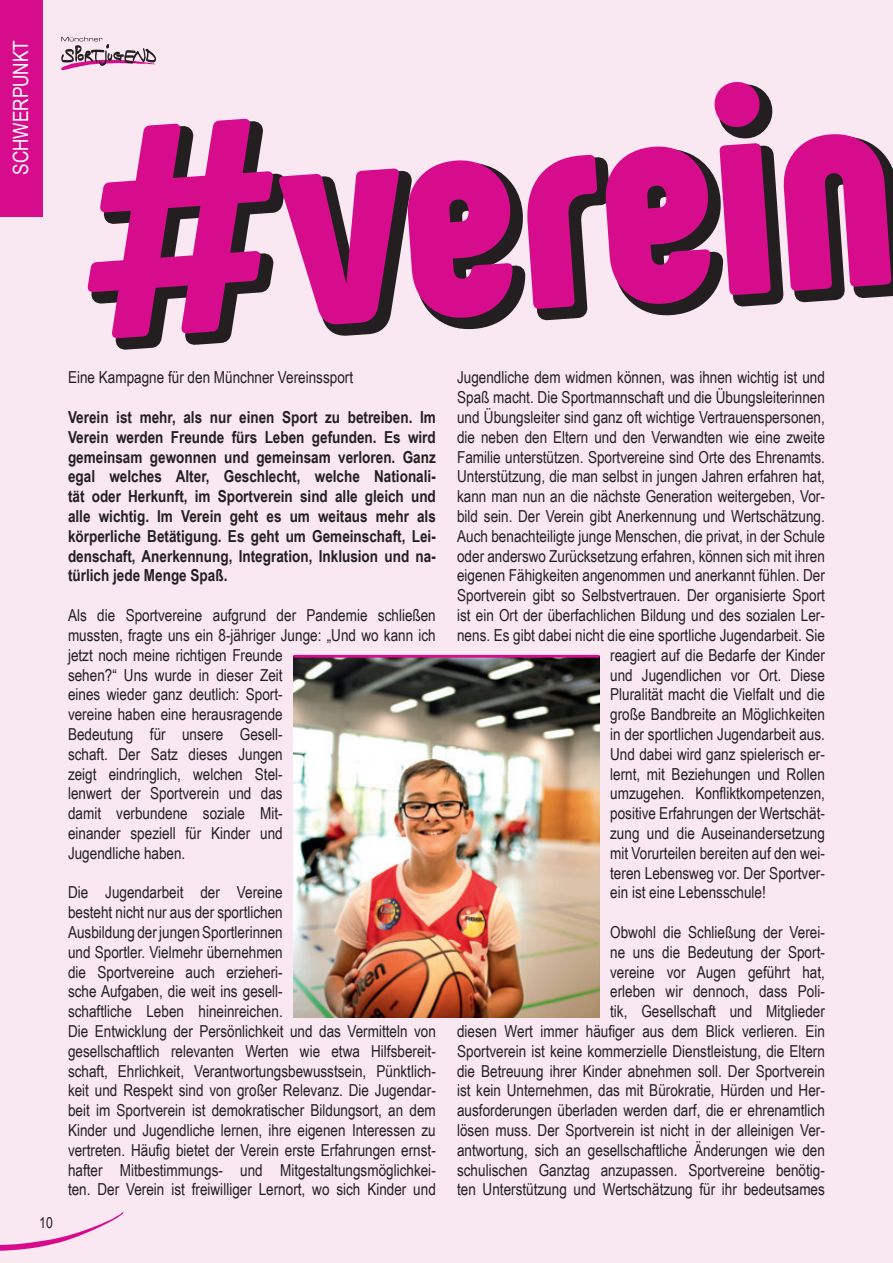
<style>
.page{position:relative;width:893px;height:1263px;background:#f9e7f1}
.page>*{position:absolute;margin:0;border:0;box-sizing:border-box;transform-origin:0 0}
.t1{font:900 300px "Phenomena";color:#d70c8c}
.t2{font:21px "Arial Narrow";color:#fff}
.t3{font:16.5px/19.8px "Arial Narrow";color:#231f20}
.t4{font:700 16.5px/19.8px "Arial Narrow";color:#231f20;text-align:justify}
.t5{font:15px "Arial Narrow";color:#231f20}
</style>
<div class="page">
<svg style="left:0;top:1211px;width:124px;height:40px"></svg>
<svg style="left:61px;top:37px;width:95px;height:33px"></svg>
<div style="left:0;top:0;width:43px;height:217px;background:#d70c8c"></div>
<img style="left:293px;top:658px;width:307px;height:360px">
<hr style="left:293px;top:655px;width:307px;height:3px;background:#d70c8c">
<p class="t2" style="left:5px;top:175px;width:136px;rotate:-90deg">SCHWERPUNKT</p>
<p class="t5" style="left:39px;top:1212px;width:15px">10</p>
<h1 class="t1" style="left:66px;top:41px;width:818px;rotate:-4deg">#verein</h1>
<p class="t3" style="left:68px;top:367px;width:287px">Eine Kampagne für den Münchner Vereinssport</p>
<p class="t4" style="left:68px;top:407px;width:369px">Verein ist mehr, als nur einen Sport zu betreiben. Im Verein werden Freunde fürs Leben gefunden. Es wird gemeinsam gewonnen und gemeinsam verloren. Ganz egal welches Alter, Geschlecht, welche Nationali&shy;tät oder Herkunft, im Sportverein sind alle gleich und alle wichtig. Im Verein geht es um weitaus mehr als körperliche Betätigung. Es geht um Gemeinschaft, Lei&shy;denschaft, Anerkennung, Integration, Inklusion und na&shy;türlich jede Menge Spaß.</p>
<p class="t3" style="left:68px;top:605px;width:369px">Als die Sportvereine aufgrund der Pandemie schließen mussten, fragte uns ein 8-jähriger Junge: „Und wo kann ich jetzt noch meine richtigen Freunde<br>sehen?“ Uns wurde in dieser Zeit<br>eines wieder ganz deutlich: Sport-<br>vereine haben eine herausragende<br>Bedeutung für unsere Gesell-<br>schaft. Der Satz dieses Jungen<br>zeigt eindringlich, welchen Stel-<br>lenwert der Sportverein und das<br>damit verbundene soziale Mit-<br>einander speziell für Kinder und<br>Jugendliche haben.</p>
<p class="t3" style="left:68px;top:882px;width:369px">Die Jugendarbeit der Vereine<br>besteht nicht nur aus der sportlichen<br>Ausbildung der jungen Sportlerinnen<br>und Sportler. Vielmehr übernehmen<br>die Sportvereine auch erzieheri-<br>sche Aufgaben, die weit ins gesell-<br>schaftliche Leben hineinreichen.<br>Die Entwicklung der Persönlichkeit und das Vermitteln von gesellschaftlich relevanten Werten wie etwa Hilfsbereit&shy;schaft, Ehrlichkeit, Verantwortungsbewusstsein, Pünktlich&shy;keit und Respekt sind von großer Relevanz. Die Jugendar&shy;beit im Sportverein ist demokratischer Bildungsort, an dem Kinder und Jugendliche lernen, ihre eigenen Interessen zu vertreten. Häufig bietet der Verein erste Erfahrungen ernst&shy;hafter Mitbestimmungs- und Mitgestaltungsmöglichkei&shy;ten. Der Verein ist freiwilliger Lernort, wo sich Kinder und</p>
<p class="t3" style="left:457px;top:367px;width:369px">Jugendliche dem widmen können, was ihnen wichtig ist und</p>
<p class="t3" style="left:457px;top:387px;width:369px">Spaß macht. Die Sportmannschaft und die Übungsleiterinnen</p>
<p class="t3" style="left:457px;top:407px;width:369px">und Übungsleiter sind ganz oft wichtige Vertrauenspersonen,</p>
<p class="t3" style="left:457px;top:426px;width:369px">die neben den Eltern und den Verwandten wie eine zweite</p>
<p class="t3" style="left:457px;top:446px;width:369px">Familie unterstützen. Sportvereine sind Orte des Ehrenamts.</p>
<p class="t3" style="left:457px;top:466px;width:369px">Unterstützung, die man selbst in jungen Jahren erfahren hat,</p>
<p class="t3" style="left:457px;top:486px;width:369px">kann man nun an die nächste Generation weitergeben, Vor-</p>
<p class="t3" style="left:457px;top:506px;width:369px">bild sein. Der Verein gibt Anerkennung und Wertschätzung.</p>
<p class="t3" style="left:457px;top:525px;width:369px">Auch benachteiligte junge Menschen, die privat, in der Schule</p>
<p class="t3" style="left:457px;top:545px;width:369px">oder anderswo Zurücksetzung erfahren, können sich mit ihren</p>
<p class="t3" style="left:457px;top:565px;width:369px">eigenen Fähigkeiten angenommen und anerkannt fühlen. Der</p>
<p class="t3" style="left:457px;top:585px;width:369px">Sportverein gibt so Selbstvertrauen. Der organisierte Sport</p>
<p class="t3" style="left:457px;top:605px;width:369px">ist ein Ort der überfachlichen Bildung und des sozialen Ler-</p>
<p class="t3" style="left:457px;top:624px;width:369px">nens. Es gibt dabei nicht die eine sportliche Jugendarbeit. Sie</p>
<p class="t3" style="left:610px;top:644px;width:216px">reagiert auf die Bedarfe der Kinder</p>
<p class="t3" style="left:610px;top:664px;width:216px">und Jugendlichen vor Ort. Diese</p>
<p class="t3" style="left:610px;top:684px;width:216px">Pluralität macht die Vielfalt und die</p>
<p class="t3" style="left:610px;top:704px;width:216px">große Bandbreite an Möglichkeiten</p>
<p class="t3" style="left:610px;top:723px;width:216px">in der sportlichen Jugendarbeit aus.</p>
<p class="t3" style="left:610px;top:743px;width:216px">Und dabei wird ganz spielerisch er-</p>
<p class="t3" style="left:610px;top:763px;width:216px">lernt, mit Beziehungen und Rollen</p>
<p class="t3" style="left:610px;top:783px;width:216px">umzugehen. Konfliktkompetenzen,</p>
<p class="t3" style="left:610px;top:803px;width:216px">positive Erfahrungen der Wertschät-</p>
<p class="t3" style="left:610px;top:822px;width:216px">zung und die Auseinandersetzung</p>
<p class="t3" style="left:610px;top:842px;width:216px">mit Vorurteilen bereiten auf den wei-</p>
<p class="t3" style="left:610px;top:862px;width:216px">teren Lebensweg vor. Der Sportver-</p>
<p class="t3" style="left:610px;top:882px;width:157px">ein ist eine Lebensschule!</p>
<p class="t3" style="left:457px;top:921px;width:369px;text-align:right">Obwohl die Schließung der Verei-<br>ne uns die Bedeutung der Sport-<br>vereine vor Augen geführt hat,<br>erleben wir dennoch, dass Poli-<br>tik, Gesellschaft und Mitglieder<br>diesen Wert immer häufiger aus dem Blick verlieren. Ein Sportverein ist keine kommerzielle Dienstleistung, die Eltern die Betreuung ihrer Kinder abnehmen soll. Der Sportverein ist kein Unternehmen, das mit Bürokratie, Hürden und Her&shy;ausforderungen überladen werden darf, die er ehrenamtlich lösen muss. Der Sportverein ist nicht in der alleinigen Ver&shy;antwortung, sich an gesellschaftliche Änderungen wie den schulischen Ganztag anzupassen. Sportvereine benötig&shy;ten Unterstützung und Wertschätzung für ihr bedeutsames</p>
</div>
